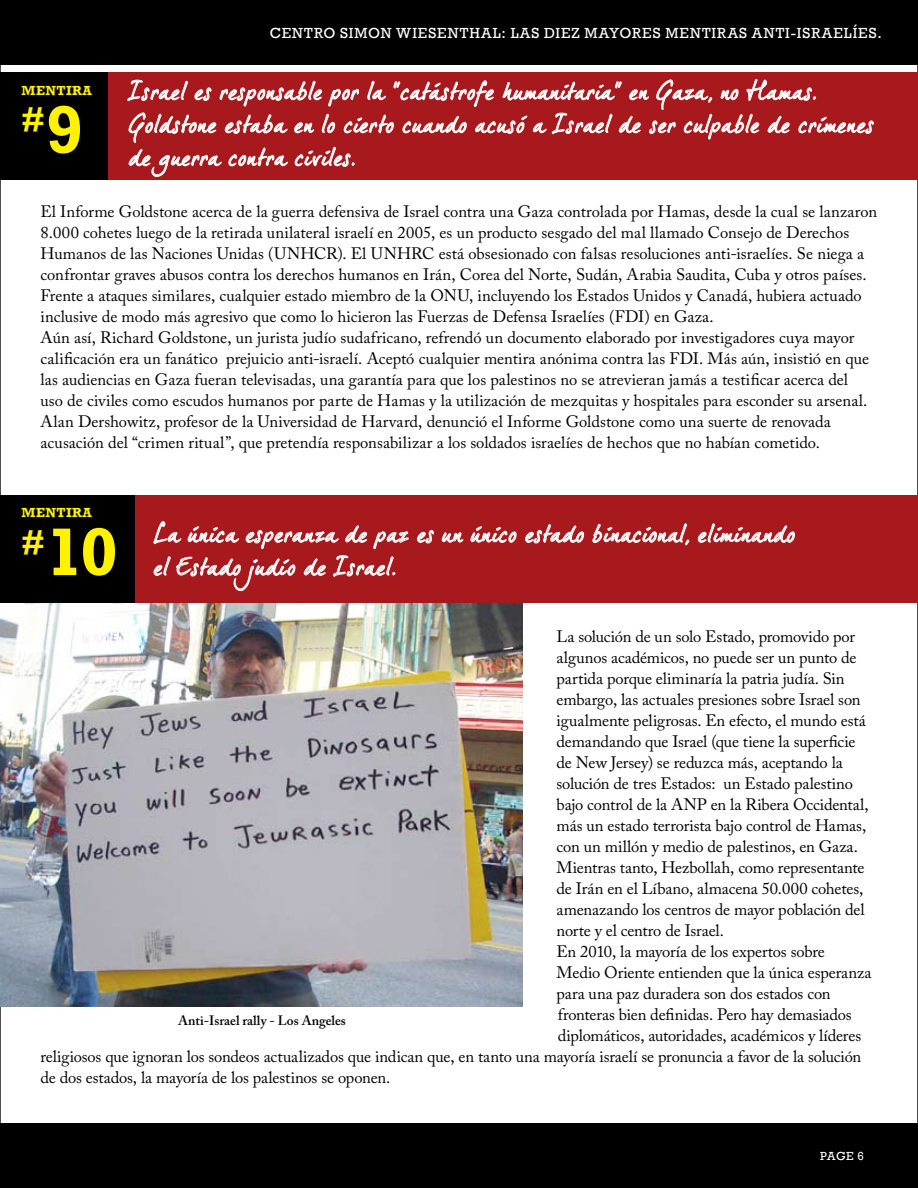
<style>
.page{position:relative;width:918px;height:1188px;background:#fff}
.page>*{position:absolute;margin:0;border:0;box-sizing:border-box;transform-origin:0 0}
.t1{font:700 68.4px "Rockwell";color:#fff200}
.t2{font:700 34.65px "Rockwell";color:#fff200}
.t3{font:24px/33px "Dear Joe 5 CASUAL";letter-spacing:-.03em;color:#fff}
.t4{font:16.5px/21px "Adobe Caslon Pro";letter-spacing:-.005em;color:#000}
.t5{font:15px "Rockwell";letter-spacing:.065em;color:#fff}
.t6{font:600 13.5px "Adobe Caslon Pro";color:#000}
.t7{font:700 13.5px "Rockwell";letter-spacing:.03em;color:#fff200}
.t8{font:12px "Rockwell";color:#fff}
.s1{font-size:68.4px}
</style>
<div class="page">
<div style="left:0;top:0;width:918px;height:65px;background:#000"></div>
<div style="left:0;top:1123px;width:918px;height:65px;background:#000"></div>
<img style="left:0;top:603px;width:523px;height:404px">
<div style="left:0;top:72px;width:918px;height:108px;background:#a8191d"></div>
<div style="left:0;top:495px;width:918px;height:108px;background:#a8191d"></div>
<div style="left:0;top:72px;width:108px;height:108px;background:#000"></div>
<div style="left:0;top:495px;width:135px;height:108px;background:#000"></div>
<svg style="left:128px;top:79px;width:746px;height:98px"></svg>
<svg style="left:153px;top:521px;width:28px;height:23px"></svg>
<svg style="left:188px;top:527px;width:51px;height:16px"></svg>
<svg style="left:246px;top:530px;width:93px;height:19px"></svg>
<svg style="left:345px;top:526px;width:22px;height:17px"></svg>
<svg style="left:373px;top:532px;width:36px;height:17px"></svg>
<svg style="left:417px;top:530px;width:17px;height:13px"></svg>
<svg style="left:442px;top:533px;width:21px;height:10px"></svg>
<svg style="left:471px;top:527px;width:45px;height:16px"></svg>
<svg style="left:525px;top:524px;width:59px;height:19px"></svg>
<svg style="left:593px;top:524px;width:96px;height:21px"></svg>
<svg style="left:698px;top:524px;width:97px;height:19px"></svg>
<svg style="left:154px;top:557px;width:141px;height:34px"></svg>
<svg style="left:304px;top:559px;width:22px;height:17px"></svg>
<svg style="left:333px;top:555px;width:62px;height:22px"></svg>
<p class="t7" style="left:22px;top:83px;width:72px">MENTIRA</p>
<h2 class="t2" style="left:22px;top:99px;width:63px">#<span class="s1">9</span></h2>
<p class="t5" style="left:270px;top:24px;width:361px">CENTRO SIMON WIESENTHAL: LAS DIEZ MAYORES</p>
<p class="t5" style="left:665px;top:24px;width:12px">MENTIRAS</p>
<p class="t5" style="left:752px;top:24px;width:11px">ANTI</p>
<p class="t5" style="left:791px;top:24px;width:17px">-ISRAEL</p>
<p class="t5" style="left:853px;top:24px;width:31px">ÍES .</p>
<h3 class="t3" style="left:128px;top:74px;width:747px">Israel es responsable por la “catástrofe humanitaria” en Gaza, no Hamas.<br>Goldstone estaba en lo cierto cuando acusó a Israel de ser culpable de crímenes de guerra contra civiles.</h3>
<p class="t4" style="left:40px;top:201px;width:838px">El Informe Goldstone acerca de la guerra defensiva de Israel contra una Gaza controlada por Hamas, desde la cual se lanzaron 8.000 cohetes luego de la retirada unilateral israelí en 2005, es un producto sesgado del mal llamado Consejo de Derechos Humanos de las Naciones Unidas (UNHCR). El UNHRC está obsesionado con falsas resoluciones anti-israelíes. Se niega a confrontar graves abusos contra los derechos humanos en Irán, Corea del Norte, Sudán, Arabia Saudita, Cuba y otros países.<br>Frente a ataques similares, cualquier estado miembro de la ONU, incluyendo los Estados Unidos y Canadá, hubiera actuado inclusive de modo más agresivo que como lo hicieron las Fuerzas de Defensa Israelíes (FDI) en Gaza.<br>Aún así, Richard Goldstone, un jurista judío sudafricano, refrendó un documento elaborado por investigadores cuya mayor calificación era un fanático prejuicio anti-israelí. Aceptó cualquier mentira anónima contra las FDI. Más aún, insistió en que las audiencias en Gaza fueran televisadas, una garantía para que los palestinos no se atrevieran jamás a testificar acerca del<br>uso de civiles como escudos humanos por parte de Hamas y la utilización de mezquitas y hospitales para esconder su arsenal.<br>Alan Dershowitz, profesor de la Universidad de Harvard, denunció el Informe Goldstone como una suerte de renovada acusación del “crimen ritual”, que pretendía responsabilizar a los soldados israelíes de hechos que no habían cometido.</p>
<p class="t7" style="left:22px;top:505px;width:72px">MENTIRA</p>
<h1 class="t1" style="left:22px;top:511px;width:98px"><sup>#</sup>10</h1>
<h3 class="t3" style="left:153px;top:517px;width:644px">La única esperanza de paz es un único estado binacional, eliminando el Estado judío de Israel.</h3>
<p class="t4" style="left:557px;top:626px;width:300px">La solución de un solo Estado, promovido por</p>
<p class="t4" style="left:557px;top:647px;width:301px">algunos académicos, no puede ser un punto de</p>
<p class="t4" style="left:557px;top:668px;width:290px">partida porque eliminaría la patria judía. Sin</p>
<p class="t4" style="left:557px;top:689px;width:306px">embargo, las actuales presiones sobre Israel son</p>
<p class="t4" style="left:557px;top:710px;width:311px">igualmente peligrosas. En efecto, el mundo está</p>
<p class="t4" style="left:557px;top:731px;width:300px">demandando que Israel (que tiene la superficie</p>
<p class="t4" style="left:557px;top:752px;width:288px">de New Jersey) se reduzca más, aceptando la</p>
<p class="t4" style="left:557px;top:773px;width:298px">solución de tres Estados: un Estado palestino</p>
<p class="t4" style="left:557px;top:794px;width:313px">bajo control de la ANP en la Ribera Occidental,</p>
<p class="t4" style="left:557px;top:815px;width:311px">más un estado terrorista bajo control de Hamas,</p>
<p class="t4" style="left:557px;top:836px;width:303px">con un millón y medio de palestinos, en Gaza.</p>
<p class="t4" style="left:557px;top:857px;width:309px">Mientras tanto, Hezbollah, como representante</p>
<p class="t4" style="left:557px;top:878px;width:308px">de Irán en el Líbano, almacena 50.000 cohetes,</p>
<p class="t4" style="left:557px;top:899px;width:310px">amenazando los centros de mayor población del</p>
<p class="t4" style="left:557px;top:920px;width:169px">norte y el centro de Israel.</p>
<p class="t4" style="left:557px;top:941px;width:270px">En 2010, la mayoría de los expertos sobre</p>
<p class="t4" style="left:557px;top:962px;width:316px">Medio Oriente entienden que la única esperanza</p>
<p class="t4" style="left:557px;top:983px;width:276px">para una paz duradera son dos estados con</p>
<p class="t4" style="left:558px;top:1004px;width:296px">fronteras bien definidas. Pero hay demasiados</p>
<p class="t4" style="left:558px;top:1025px;width:305px">diplomáticos, autoridades, académicos y líderes</p>
<p class="t4" style="left:40px;top:1046px;width:822px">religiosos que ignoran los sondeos actualizados que indican que, en tanto una mayoría israelí se pronuncia a favor de la solución</p>
<p class="t4" style="left:40px;top:1067px;width:351px">de dos estados, la mayoría de los palestinos se oponen.</p>
<p class="t6" style="left:178px;top:1013px;width:169px">Anti-Israel rally - Los Angeles</p>
<p class="t8" style="left:820px;top:1149px;width:45px">PAGE 6</p>
</div>
